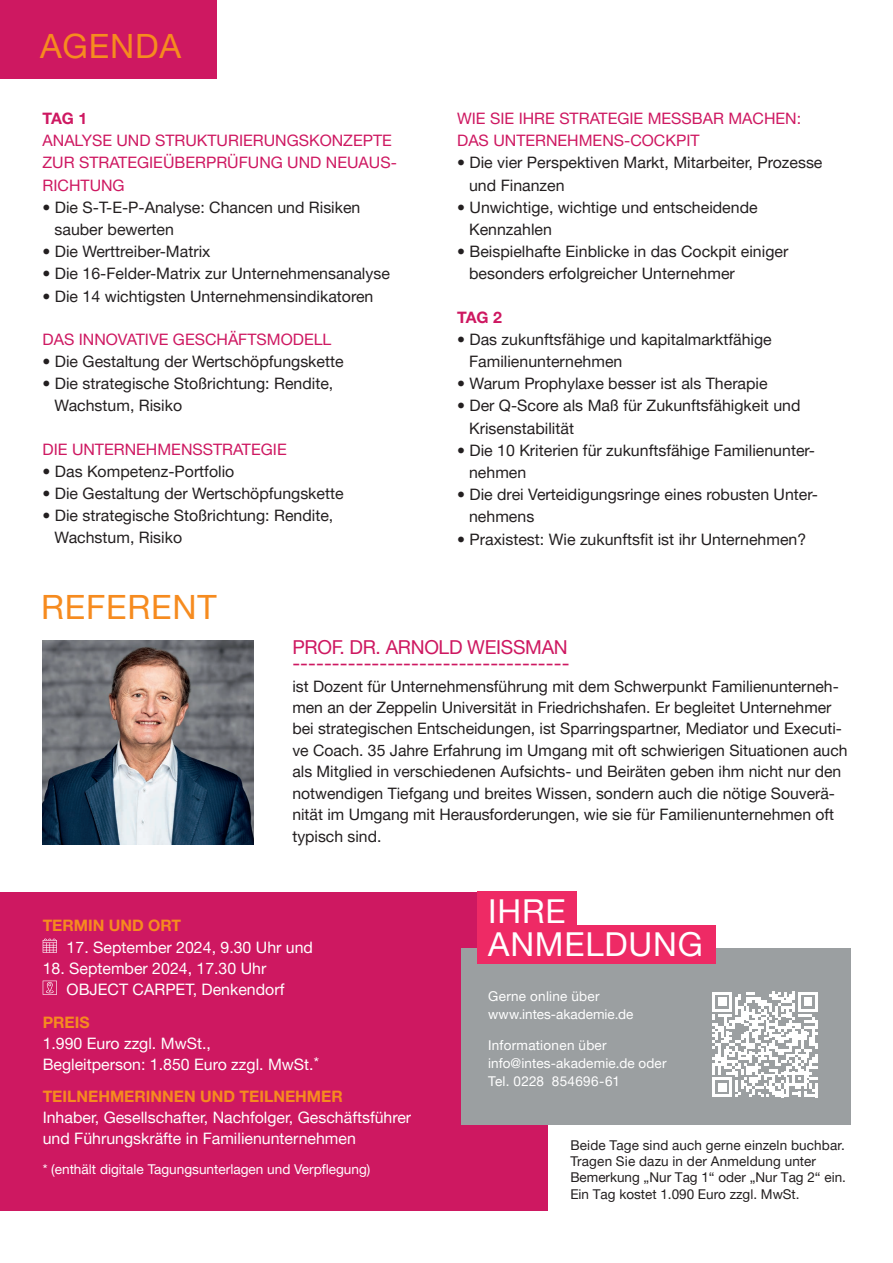
<style>
.page{position:relative;width:893px;height:1263px;background:#fff}
.page>*{position:absolute;margin:0;border:0;box-sizing:border-box;transform-origin:0 0}
.t1{font:33.45px "Helvetica Neue LT Pro";letter-spacing:.025em;color:#f68b1f}
.t2{font:33px/33px "Helvetica Neue LT Pro";letter-spacing:.025em;color:#fff}
.t3{font:20.1px "Helvetica Neue LT Pro";color:#ce1861}
.t4{font:19.2px "Helvetica Neue LT Pro";letter-spacing:-.015em;color:#ce1861}
.t5{font:15.75px/22.2px "Helvetica Neue LT Pro";color:#231f20}
.t6{font:15.75px/21px "Helvetica Neue LT Pro";color:#fff}
.t7{font:15.75px/22.2px "Helvetica Neue LT Pro";color:#ce1861}
.t8{font:700 15.75px "Helvetica Neue LT Pro";color:#f68b1f}
.t9{font:700 15.75px "Helvetica Neue LT Pro";letter-spacing:-.035em;color:#ce1861}
.t10{font:13.5px/18px "Helvetica Neue LT Pro";letter-spacing:.005em;color:#fff}
.t11{font:13.5px/16.2px "Helvetica Neue LT Pro";letter-spacing:.005em;color:#231f20}
.s1{font-size:15px}
</style>
<div class="page">
<div style="left:0;top:0;width:217px;height:78px;background:#ce1861"></div>
<img style="left:42px;top:640px;width:212px;height:204px">
<div style="left:0;top:892px;width:547px;height:318px;background:#ce1861"></div>
<svg style="left:43px;top:938px;width:14px;height:15px"></svg>
<svg style="left:43px;top:980px;width:14px;height:15px"></svg>
<div style="left:461px;top:948px;width:389px;height:176px;background:#9b9fa1"></div>
<div style="left:477px;top:892px;width:99px;height:38px;background:#ee2a65"></div>
<div style="left:477px;top:926px;width:239px;height:38px;background:#ee2a65"></div>
<svg style="left:712px;top:992px;width:106px;height:105px"></svg>
<hr style="left:815px;top:1083px;width:3px;height:14px;background:#fff">
<h1 class="t1" style="left:40px;top:25px;width:143px">AGENDA</h1>
<p class="t9" style="left:43px;top:109px;width:46px">TAG 1</p>
<p class="t7" style="left:43px;top:129px;width:356px">ANALYSE UND STRUKTURIERUNGSKONZEPTE<br>ZUR STRATEGIEÜBERPRÜFUNG UND NEUAUS-<br>RICHTUNG</p>
<p class="t5" style="left:55px;top:196px;width:307px;text-indent:-12px">• Die S-T-E-P-Analyse: Chancen und Risiken sauber bewerten</p>
<p class="t5" style="left:43px;top:240px;width:169px">• Die Werttreiber-Matrix</p>
<p class="t5" style="left:43px;top:262px;width:349px">• Die 16-Felder-Matrix zur Unternehmensanalyse</p>
<p class="t5" style="left:43px;top:284px;width:332px">• Die 14 wichtigsten Unternehmensindikatoren</p>
<p class="t7" style="left:43px;top:328px;width:290px">DAS INNOVATIVE GESCHÄFTSMODELL</p>
<p class="t5" style="left:43px;top:350px;width:303px">• Die Gestaltung der Wertschöpfungskette</p>
<p class="t5" style="left:55px;top:372px;width:280px;text-indent:-12px">• Die strategische Stoßrichtung: Rendite,<br>Wachstum, Risiko</p>
<p class="t7" style="left:43px;top:437px;width:246px">DIE UNTERNEHMENSSTRATEGIE</p>
<p class="t5" style="left:43px;top:460px;width:193px">• Das Kompetenz-Portfolio</p>
<p class="t5" style="left:43px;top:482px;width:303px">• Die Gestaltung der Wertschöpfungskette</p>
<p class="t5" style="left:55px;top:504px;width:280px;text-indent:-12px">• Die strategische Stoßrichtung: Rendite,<br>Wachstum, Risiko</p>
<h1 class="t1" style="left:41px;top:586px;width:177px">REFERENT</h1>
<p class="t7" style="left:457px;top:107px;width:346px">WIE SIE IHRE STRATEGIE MESSBAR MACHEN:<br>DAS UNTERNEHMENS-COCKPIT</p>
<p class="t5" style="left:469px;top:151px;width:355px;text-indent:-12px">• Die vier Perspektiven Markt, Mitarbeiter, Prozesse und Finanzen</p>
<p class="t5" style="left:469px;top:196px;width:290px;text-indent:-12px">• Unwichtige, wichtige und entscheidende<br>Kennzahlen</p>
<p class="t5" style="left:469px;top:240px;width:321px;text-indent:-12px">• Beispielhafte Einblicke in das Cockpit einiger besonders erfolgreicher Unternehmer</p>
<p class="t9" style="left:457px;top:307px;width:46px">TAG 2</p>
<p class="t5" style="left:469px;top:328px;width:304px;text-indent:-12px">• Das zukunftsfähige und kapitalmarktfähige<br>Familienunternehmen</p>
<p class="t5" style="left:457px;top:372px;width:312px">• Warum Prophylaxe besser ist als Therapie</p>
<p class="t5" style="left:469px;top:394px;width:333px;text-indent:-12px">• Der Q-Score als Maß für Zukunftsfähigkeit und<br>Krisenstabilität</p>
<p class="t5" style="left:469px;top:439px;width:347px;text-indent:-12px">• Die 10 Kriterien für zukunftsfähige Familienunter&shy;nehmen</p>
<p class="t5" style="left:469px;top:483px;width:350px;text-indent:-12px">• Die drei Verteidigungsringe eines robusten Unter&shy;nehmens</p>
<p class="t5" style="left:457px;top:527px;width:351px">• Praxistest: Wie zukunftsfit ist ihr Unternehmen?</p>
<p class="t4" style="left:292px;top:635px;width:277px">PROF. DR. ARNOLD WEISSMAN</p>
<p class="t3" style="left:292px;top:650px;width:279px">-----------------------------------</p>
<p class="t5" style="left:292px;top:675px;width:557px;line-height:21.5px">ist Dozent für Unternehmensführung mit dem Schwerpunkt Familienunterneh&shy;men an der Zeppelin Universität in Friedrichshafen. Er begleitet Unternehmer bei strategischen Entscheidungen, ist Sparringspartner, Mediator und Executi&shy;ve Coach. 35 Jahre Erfahrung im Umgang mit oft schwierigen Situationen auch als Mitglied in verschiedenen Aufsichts- und Beiräten geben ihm nicht nur den notwendigen Tiefgang und breites Wissen, sondern auch die nötige Souverä&shy;nität im Umgang mit Herausforderungen, wie sie für Familienunternehmen oft typisch sind.</p>
<p class="t8" style="left:43px;top:915px;width:140px">TERMIN UND ORT</p>
<p class="t6" style="left:67px;top:936px;width:248px">17. September 2024, 9.30 Uhr und</p>
<p class="t6" style="left:67px;top:957px;width:219px;text-indent:-24px">18. September 2024, 17.30 Uhr<br>OBJECT CARPET, Denkendorf</p>
<p class="t8" style="left:43px;top:1012px;width:48px">PREIS</p>
<p class="t6" style="left:43px;top:1032px;width:278px">1.990 Euro zzgl. MwSt.,<br>Begleitperson: 1.850 Euro zzgl. MwSt.<span class="s1">*</span></p>
<p class="t8" style="left:43px;top:1087px;width:302px">TEILNEHMERINNEN UND TEILNEHMER</p>
<p class="t6" style="left:43px;top:1107px;width:370px">Inhaber, Gesellschafter, Nachfolger, Geschäftsführer und Führungskräfte in Familienunternehmen</p>
<p class="t10" style="left:43px;top:1160px;width:329px">* (enthält digitale Tagungsunterlagen und Verpflegung)</p>
<h2 class="t2" style="left:488px;top:894px;width:216px">IHRE<br>ANMELDUNG</h2>
<p class="t10" style="left:488px;top:987px;width:147px">Gerne online über www.intes-akademie.de</p>
<p class="t10" style="left:488px;top:1036px;width:180px">Informationen über info@intes-akademie.de oder<br>Tel. 0228 854696-61</p>
<p class="t11" style="left:570px;top:1137px;width:277px">Beide Tage sind auch gerne einzeln buchbar.<br>Tragen Sie dazu in der Anmeldung unter Bemerkung „Nur Tag 1“ oder „Nur Tag 2“ ein.<br>Ein Tag kostet 1.090 Euro zzgl. MwSt.</p>
</div>
